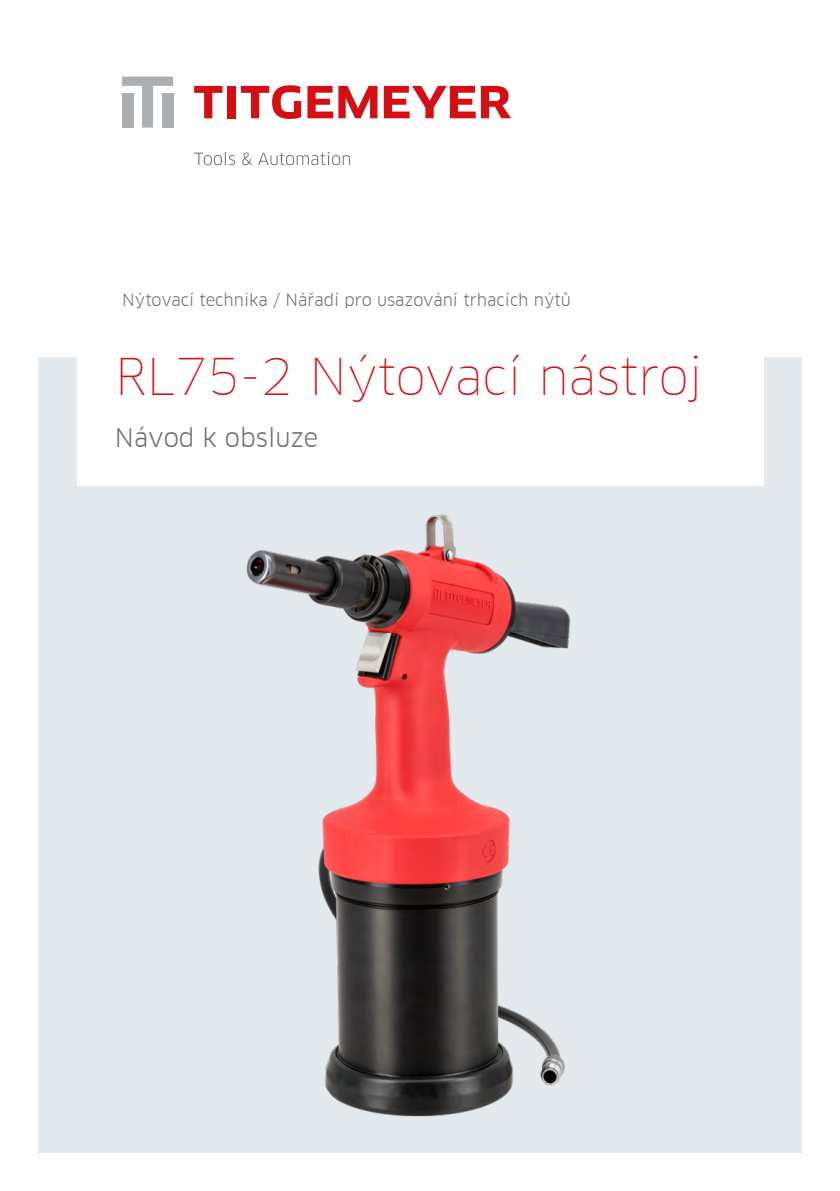
<style>
.page{position:relative;width:840px;height:1191px;background:#fff}
.page>*{position:absolute;margin:0;border:0;box-sizing:border-box;transform-origin:0 0}
.t1{font:100 49.6px "Clan Offc Pro";letter-spacing:-.005em;color:#d40f14}
.t2{font:25px "Clan Offc Pro";color:#6b6e6e}
.t3{font:16.4px "Clan Offc Pro";color:#6b6e6e}
</style>
<div class="page">
<svg style="left:122px;top:77px;width:51px;height:51px"></svg>
<svg style="left:194px;top:86px;width:28px;height:32px"></svg>
<div style="left:227px;top:86px;width:9px;height:32px;background:#d40f14"></div>
<svg style="left:241px;top:85px;width:60px;height:34px"></svg>
<svg style="left:307px;top:86px;width:70px;height:32px"></svg>
<svg style="left:383px;top:86px;width:128px;height:32px"></svg>
<svg style="left:194px;top:152px;width:41px;height:13px"></svg>
<svg style="left:242px;top:152px;width:10px;height:13px"></svg>
<svg style="left:258px;top:152px;width:92px;height:13px"></svg>
<div style="left:38px;top:357px;width:763px;height:795px;background:#e3e9ec"></div>
<img style="left:246px;top:514px;width:325px;height:603px">
<div style="left:77px;top:236px;width:686px;height:250px;background:#fff"></div>
<p class="t3" style="left:122px;top:291px;width:449px">Nýtovací technika / Nářadí pro usazování trhacích nýtů</p>
<h1 class="t1" style="left:115px;top:348px;width:589px">RL75-2 Nýtovací nástroj</h1>
<h2 class="t2" style="left:115px;top:423px;width:205px">Návod k obsluze</h2>
</div>
